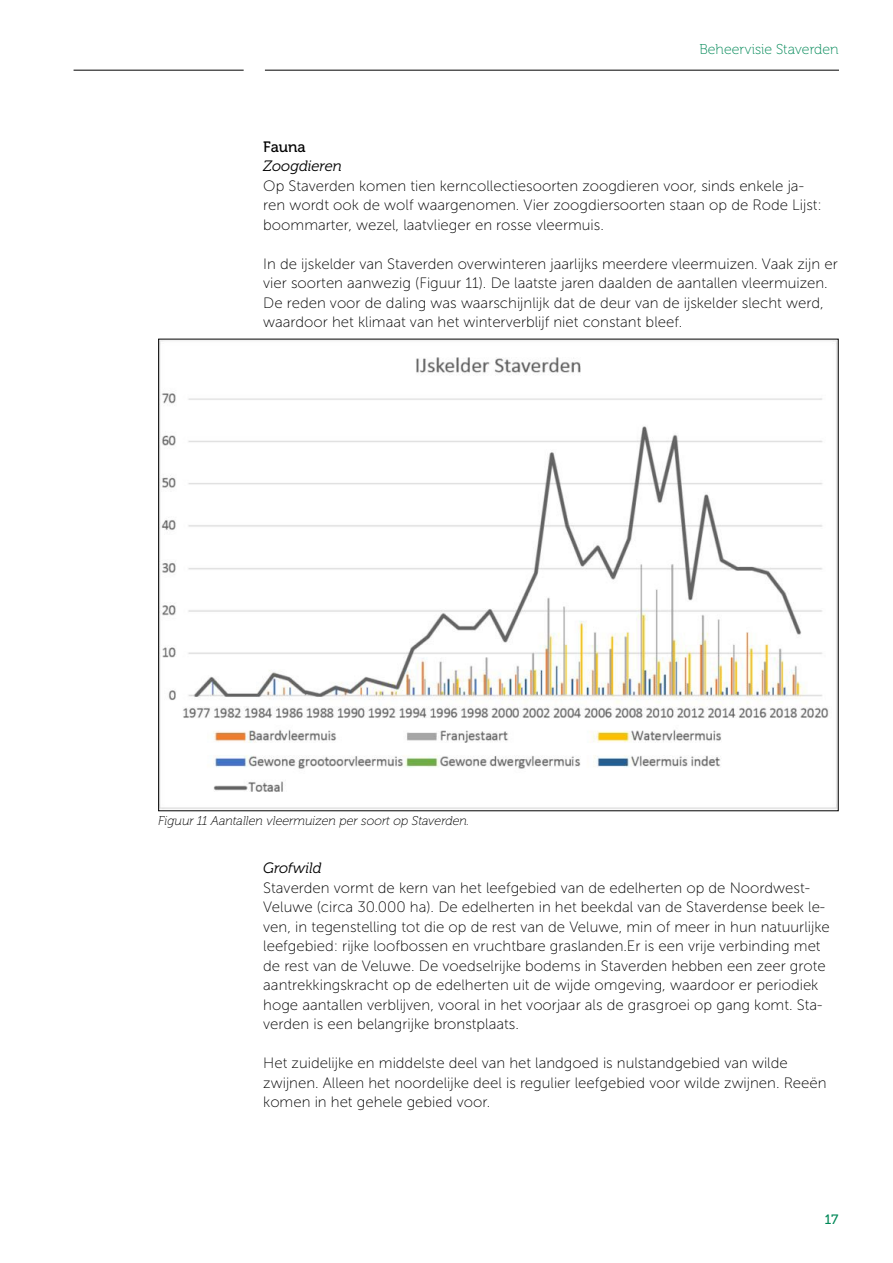
<style>
.page{position:relative;width:893px;height:1263px;background:#fff}
.page>*{position:absolute;margin:0;border:0;box-sizing:border-box;transform-origin:0 0}
.t1{font:15px/19.5px "Museo Sans 100";color:#000}
.t2{font:italic 15px "Museo 300";color:#000}
.t3{font:15px "Museo 500";color:#000}
.t4{font:14.25px "Museo 100";color:#008857}
.t5{font:13.5px "Museo Slab 500";color:#008857}
.t6{font:italic 12.75px "Museo 100";color:#000}
</style>
<div class="page">
<hr style="left:265px;top:70px;width:574px;height:1px;background:#000">
<hr style="left:74px;top:70px;width:170px;height:1px;background:#000">
<img style="left:160px;top:341px;width:677px;height:468px">
<p class="t4" style="left:699px;top:42px;width:141px">Beheervisie Staverden</p>
<p class="t3" style="left:263px;top:138px;width:44px">Fauna</p>
<p class="t2" style="left:263px;top:158px;width:80px">Zoogdieren</p>
<p class="t1" style="left:263px;top:176px;width:560px">Op Staverden komen tien kerncollectiesoorten zoogdieren voor, sinds enkele ja&shy;ren wordt ook de wolf waargenomen. Vier zoogdiersoorten staan op de Rode Lijst: boommarter, wezel, laatvlieger en rosse vleermuis.</p>
<p class="t1" style="left:263px;top:254px;width:576px">In de ijskelder van Staverden overwinteren jaarlijks meerdere vleermuizen. Vaak zijn er vier soorten aanwezig (Figuur 11). De laatste jaren daalden de aantallen vleermuizen.<br>De reden voor de daling was waarschijnlijk dat de deur van de ijskelder slecht werd, waardoor het klimaat van het winterverblijf niet constant bleef.</p>
<p class="t6" style="left:158px;top:814px;width:313px">Figuur 11 Aantallen vleermuizen per soort op Staverden.</p>
<p class="t2" style="left:263px;top:860px;width:60px">Grofwild</p>
<p class="t1" style="left:263px;top:878px;width:568px">Staverden vormt de kern van het leefgebied van de edelherten op de Noordwest-Veluwe (circa 30.000 ha). De edelherten in het beekdal van de Staverdense beek le&shy;ven, in tegenstelling tot die op de rest van de Veluwe, min of meer in hun natuurlijke leefgebied: rijke loofbossen en vruchtbare graslanden.Er is een vrije verbinding met de rest van de Veluwe. De voedselrijke bodems in Staverden hebben een zeer grote aantrekkingskracht op de edelherten uit de wijde omgeving, waardoor er periodiek hoge aantallen verblijven, vooral in het voorjaar als de grasgroei op gang komt. Sta&shy;verden is een belangrijke bronstplaats.</p>
<p class="t1" style="left:263px;top:1053px;width:565px">Het zuidelijke en middelste deel van het landgoed is nulstandgebied van wilde zwijnen. Alleen het noordelijke deel is regulier leefgebied voor wilde zwijnen. Reeën komen in het gehele gebied voor.</p>
<p class="t5" style="left:825px;top:1212px;width:15px">17</p>
</div>
